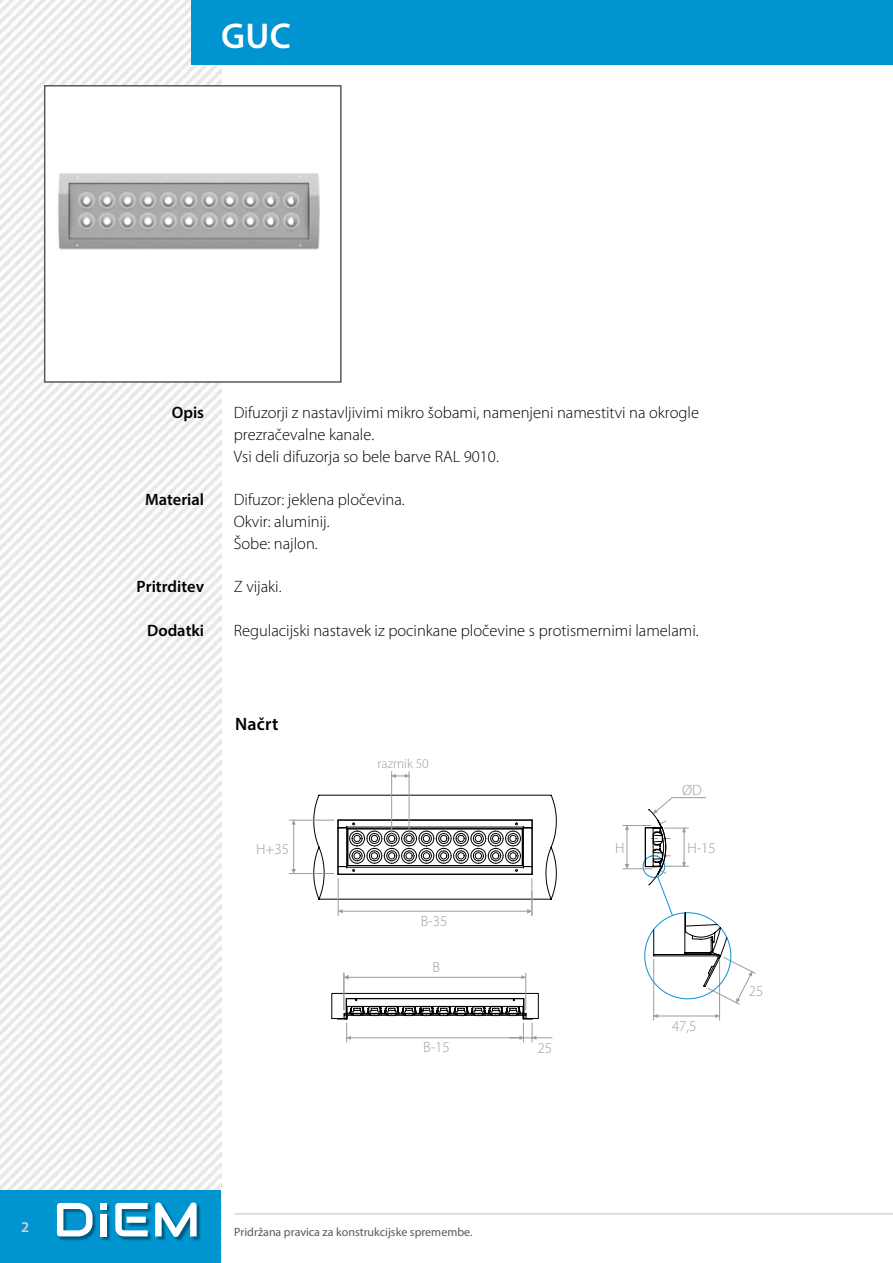
<style>
.page{position:relative;width:893px;height:1263px;background:#fff}
.page>*{position:absolute;margin:0;border:0;box-sizing:border-box;transform-origin:0 0}
.t1{font:600 36px "Myriad Pro";color:#fff}
.t2{font:600 18px "Myriad Pro";letter-spacing:.01em;color:#000}
.t3{font:300 16.5px/21.8px "Myriad Pro";color:#000}
.t4{font:600 16.5px "Myriad Pro";color:#000}
.t5{font:300 15px "Myriad Pro";color:#9c9c9b}
.t6{font:600 15px "Myriad Pro";color:#d1d3d4}
.t7{font:300 13.5px "Myriad Pro";color:#9d9d9c}
.t8{font:12px "Myriad Pro";color:#58595b}
</style>
<div class="page">
<img style="left:0;top:0;width:221px;height:1191px">
<div style="left:0;top:1191px;width:221px;height:72px;background:#0094d0"></div>
<div style="left:191px;top:0;width:702px;height:65px;background:#0094d0"></div>
<div style="left:44px;top:85px;width:298px;height:298px;background:#fff;border:2px solid #58595b"></div>
<hr style="left:409px;top:772px;width:1px;height:63px;background:#9c9c9b">
<hr style="left:391px;top:772px;width:1px;height:63px;background:#9c9c9b">
<svg style="left:392px;top:774px;width:17px;height:4px"></svg>
<svg style="left:313px;top:795px;width:244px;height:120px"></svg>
<hr style="left:338px;top:878px;width:1px;height:37px;background:#9c9c9b">
<hr style="left:289px;top:873px;width:45px;height:1px;background:#9c9c9b">
<hr style="left:293px;top:820px;width:1px;height:50px;background:#9c9c9b">
<svg style="left:291px;top:869px;width:5px;height:4px"></svg>
<hr style="left:289px;top:820px;width:45px;height:1px;background:#9c9c9b">
<hr style="left:344px;top:973px;width:1px;height:37px;background:#9c9c9b">
<hr style="left:347px;top:977px;width:179px;height:1px;background:#9c9c9b">
<svg style="left:344px;top:975px;width:4px;height:4px"></svg>
<hr style="left:525px;top:973px;width:1px;height:37px;background:#9c9c9b">
<svg style="left:331px;top:993px;width:221px;height:49px"></svg>
<img style="left:58px;top:173px;width:262px;height:77px">
<hr style="left:234px;top:1213px;width:659px;height:1px;background:#d1d3d4">
<div style="left:58px;top:1203px;width:144px;height:39px;background:#000;opacity:.4"></div>
<svg style="left:57px;top:1203px;width:36px;height:33px"></svg>
<div style="left:100px;top:1213px;width:7px;height:23px;background:#fff"></div>
<svg style="left:115px;top:1203px;width:33px;height:33px"></svg>
<svg style="left:155px;top:1202px;width:42px;height:35px"></svg>
<div style="left:100px;top:1203px;width:7px;height:6px;background:#fff"></div>
<svg style="left:623px;top:797px;width:133px;height:223px"></svg>
<h1 class="t1" style="left:221px;top:13px;width:71px">GUC</h1>
<p class="t6" style="left:21px;top:1217px;width:10px">2</p>
<p class="t4" style="left:172px;top:402px;width:34px">Opis</p>
<p class="t3" style="left:234px;top:402px;width:467px">Difuzorji z nastavljivimi mikro šobami, namenjeni namestitvi na okrogle prezračevalne kanale.<br>Vsi deli difuzorja so bele barve RAL 9010.</p>
<p class="t4" style="left:145px;top:489px;width:61px">Material</p>
<p class="t3" style="left:234px;top:489px;width:172px">Difuzor: jeklena pločevina.<br>Okvir: aluminij.<br>Šobe: najlon.</p>
<p class="t4" style="left:137px;top:576px;width:69px">Pritrditev</p>
<p class="t3" style="left:234px;top:576px;width:49px">Z vijaki.</p>
<p class="t4" style="left:147px;top:620px;width:58px">Dodatki</p>
<p class="t3" style="left:234px;top:619px;width:466px">Regulacijski nastavek iz pocinkane pločevine s protismernimi lamelami.</p>
<p class="t2" style="left:235px;top:712px;width:45px">Načrt</p>
<p class="t5" style="left:256px;top:840px;width:34px">H+35</p>
<p class="t7" style="left:378px;top:755px;width:53px">razmik 50</p>
<p class="t5" style="left:421px;top:912px;width:28px">B-35</p>
<p class="t5" style="left:433px;top:958px;width:9px">B</p>
<p class="t5" style="left:423px;top:1038px;width:28px">B-15</p>
<p class="t5" style="left:538px;top:1038px;width:16px">25</p>
<p class="t5" style="left:615px;top:839px;width:11px">H</p>
<p class="t5" style="left:682px;top:781px;width:21px">ØD</p>
<p class="t5" style="left:687px;top:839px;width:30px">H-15</p>
<p class="t5" style="left:672px;top:1017px;width:26px">47,5</p>
<p class="t8" style="left:234px;top:1225px;width:240px">Pridržana pravica za konstrukcijske spremembe.</p>
</div>
